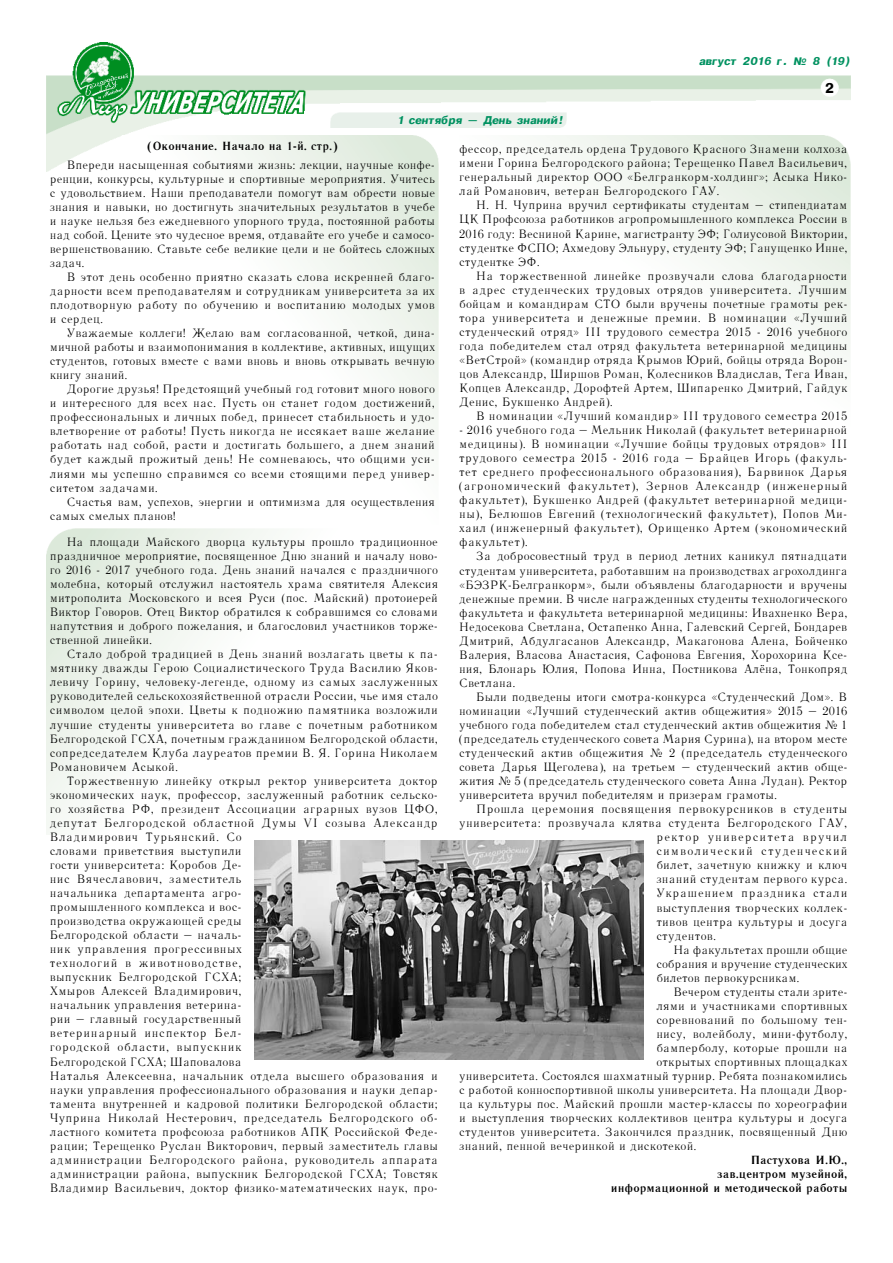
<style>
.page{position:relative;width:893px;height:1263px;background:#fff}
.page>*{position:absolute;margin:0;border:0;box-sizing:border-box;transform-origin:0 0}
.t1{font:700 15px "Geneva";color:#000}
.t2{font:italic 700 12px "Geneva";color:#009160}
.t3{font:11.7px/14.1px "Literaturnaya Plain";letter-spacing:.015em;color:#000;text-align:justify}
.t4{font:700 11.7px/14.1px "Literaturnaya";color:#000;text-align:right}
.t5{font:11.7px "Literaturnaya Plain";letter-spacing:.09em;color:#000}
.t6{font:11.7px "Literaturnaya Plain";letter-spacing:.035em;color:#000}
.t7{font:11.7px "Literaturnaya Plain";letter-spacing:-.005em;color:#000}
.t8{font:11.7px "Literaturnaya Plain";letter-spacing:.055em;color:#000}
.s1{font-family:"Journal Sans"}
</style>
<div class="page">
<img style="left:47px;top:43px;width:803px;height:128px">
<div style="left:331px;top:113px;width:236px;height:15px;background:#e8f0ea"></div>
<img style="left:459px;top:135px;width:391px;height:223px">
<img style="left:254px;top:840px;width:390px;height:219px">
<img style="left:122px;top:135px;width:316px;height:304px">
<p class="t2" style="left:699px;top:55px;width:153px">август 2016 г. № 8 (19)</p>
<p class="t2" style="left:398px;top:115px;width:167px">1 сентября <span class="s1">–</span> День знаний!</p>
<p class="t1" style="left:826px;top:81px;width:9px">2</p>
<p class="t4" style="left:146px;top:139px;width:194px">(Окончание. Начало на 1-й. стр.)</p>
<p class="t3" style="left:50px;top:158px;width:387px;text-indent:17px">Впереди насыщенная событиями жизнь: лекции, научные конфе&shy;ренции, конкурсы, культурные и спортивные мероприятия. Учитесь с удовольствием. Наши преподаватели помогут вам обрести новые знания и навыки, но достигнуть значительных результатов в учебе и науке нельзя без ежедневного упорного труда, постоянной работы над собой. Цените это чудесное время, отдавайте его учебе и самосо&shy;вершенствованию. Ставьте себе великие цели и не бойтесь сложных задач.</p>
<p class="t3" style="left:50px;top:270px;width:387px;text-indent:17px">В этот день особенно приятно сказать слова искренней благо&shy;дарности всем преподавателям и сотрудникам университета за их плодотворную работу по обучению и воспитанию молодых умов и сердец.</p>
<p class="t3" style="left:50px;top:326px;width:387px;text-indent:17px">Уважаемые коллеги! Желаю вам согласованной, четкой, дина&shy;мичной работы и взаимопонимания в коллективе, активных, ищущих студентов, готовых вместе с вами вновь и вновь открывать вечную книгу знаний.</p>
<p class="t3" style="left:50px;top:382px;width:387px;text-indent:17px">Дорогие друзья! Предстоящий учебный год готовит много нового и интересного для всех нас. Пусть он станет годом достижений, профессиональных и личных побед, принесет стабильность и удо&shy;влетворение от работы! Пусть никогда не иссякает ваше желание работать над собой, расти и достигать большего, а днем знаний будет каждый прожитый день! Не сомневаюсь, что общими уси&shy;лиями мы успешно справимся со всеми стоящими перед универ&shy;ситетом задачами.</p>
<p class="t3" style="left:50px;top:495px;width:387px;text-indent:17px">Счастья вам, успехов, энергии и оптимизма для осуществления самых смелых планов!</p>
<p class="t3" style="left:50px;top:535px;width:390px;text-indent:17px">На площади Майского дворца культуры прошло традиционное праздничное мероприятие, посвященное Дню знаний и началу ново&shy;го 2016 - 2017 учебного года. День знаний начался с праздничного молебна, который отслужил настоятель храма святителя Алексия митрополита Московского и всея Руси (пос. Майский) протоиерей Виктор Говоров. Отец Виктор обратился к собравшимся со словами напутствия и доброго пожелания, и благословил участников торже&shy;ственной линейки.</p>
<p class="t3" style="left:50px;top:647px;width:390px;text-indent:17px">Стало доброй традицией в День знаний возлагать цветы к па&shy;мятнику дважды Герою Социалистического Труда Василию Яков&shy;левичу Горину, человеку-легенде, одному из самых заслуженных руководителей сельскохозяйственной отрасли России, чье имя стало символом целой эпохи. Цветы к подножию памятника возложили лучшие студенты университета во главе с почетным работником Белгородской ГСХА, почетным гражданином Белгородской области, сопредседателем Клуба лауреатов премии В. Я. Горина Николаем Романовичем Асыкой.</p>
<p class="t3" style="left:50px;top:774px;width:390px;text-align:left;text-indent:17px">Торжественную линейку открыл ректор университета доктор экономических наук, профессор, заслуженный работник сельско&shy;го хозяйства РФ, президент Ассоциации аграрных вузов ЦФО, депутат Белгородской областной Думы VI созыва Александр Владимирович Турьянский. Со<br>словами приветствия выступили<br>гости университета: Коробов Де-<br>нис Вячеславович, заместитель<br>начальника департамента агро-<br>промышленного комплекса и вос-<br>производства окружающей среды<br>Белгородской области – началь-<br>ник управления прогрессивных<br>технологий в животноводстве,<br>выпускник Белгородской ГСХА;<br>Хмыров Алексей Владимирович,<br>начальник управления ветерина-<br>рии – главный государственный<br>ветеринарный инспектор Бел-<br>городской области, выпускник<br>Белгородской ГСХА; Шаповалова<br>Наталья Алексеевна, начальник отдела высшего образования и науки управления профессионального образования и науки депар&shy;тамента внутренней и кадровой политики Белгородской области; Чуприна Николай Нестерович, председатель Белгородского об&shy;ластного комитета профсоюза работников АПК Российской Феде&shy;рации; Терещенко Руслан Викторович, первый заместитель главы администрации Белгородского района, руководитель аппарата администрации района, выпускник Белгородской ГСХА; Товстяк Владимир Васильевич, доктор физико-математических наук, про-</p>
<p class="t3" style="left:459px;top:142px;width:390px">фессор, председатель ордена Трудового Красного Знамени колхоза имени Горина Белгородского района; Терещенко Павел Васильевич, генеральный директор OOO «Белгранкорм-холдинг»; Асыка Нико&shy;лай Романович, ветеран Белгородского ГАУ.</p>
<p class="t3" style="left:459px;top:198px;width:390px;text-indent:17px">Н. Н. Чуприна вручил сертификаты студентам – стипендиатам ЦК Профсоюза работников агропромышленного комплекса России в 2016 году: Весниной Карине, магистранту ЭФ; Голиусовой Виктории, студентке ФСПО; Ахмедову Эльнуру, студенту ЭФ; Ганущенко Инне, студентке ЭФ.</p>
<p class="t3" style="left:459px;top:269px;width:390px;text-indent:17px">На торжественной линейке прозвучали слова благодарности в адрес студенческих трудовых отрядов университета. Лучшим бойцам и командирам СТО были вручены почетные грамоты рек&shy;тора университета и денежные премии. В номинации «Лучший студенческий отряд» III трудового семестра 2015 - 2016 учебного года победителем стал отряд факультета ветеринарной медицины «ВетСтрой» (командир отряда Крымов Юрий, бойцы отряда Ворон&shy;цов Александр, Ширшов Роман, Колесников Владислав, Тега Иван, Копцев Александр, Дорофтей Артем, Шипаренко Дмитрий, Гайдук Денис, Букшенко Андрей).</p>
<p class="t3" style="left:476px;top:409px;width:373px">В номинации «Лучший командир» III трудового семестра 2015</p>
<p class="t3" style="left:459px;top:423px;width:390px">- 2016 учебного года – Мельник Николай (факультет ветеринарной медицины). В номинации «Лучшие бойцы трудовых отрядов» III трудового семестра 2015 - 2016 года – Брайцев Игорь (факуль&shy;тет среднего профессионального образования), Барвинок Дарья (агрономический факультет), Зернов Александр (инженерный факультет), Букшенко Андрей (факультет ветеринарной медици&shy;ны), Белюшов Евгений (технологический факультет), Попов Ми&shy;хаил (инженерный факультет), Орищенко Артем (экономический факультет).</p>
<p class="t3" style="left:459px;top:549px;width:390px;text-indent:17px">За добросовестный труд в период летних каникул пятнадцати студентам университета, работавшим на производствах агрохолдинга «БЭЗРК-Белгранкорм», были объявлены благодарности и вручены денежные премии. В числе награжденных студенты технологического факультета и факультета ветеринарной медицины: Ивахненко Вера, Недосекова Светлана, Остапенко Анна, Галевский Сергей, Бондарев Дмитрий, Абдулгасанов Александр, Макагонова Алена, Бойченко Валерия, Власова Анастасия, Сафонова Евгения, Хорохорина Ксе&shy;ния, Блонарь Юлия, Попова Инна, Постникова Алёна, Тонкопряд Светлана.</p>
<p class="t3" style="left:459px;top:690px;width:390px;text-indent:17px">Были подведены итоги смотра-конкурса «Студенческий Дом». В номинации «Лучший студенческий актив общежития» 2015 – 2016 учебного года победителем стал студенческий актив общежития № 1 (председатель студенческого совета Мария Сурина), на втором месте студенческий актив общежития № 2 (председатель студенческого совета Дарья Щеголева), на третьем – студенческий актив обще&shy;жития № 5 (председатель студенческого совета Анна Лудан). Ректор университета вручил победителям и призерам грамоты.</p>
<p class="t6" style="left:476px;top:803px;width:373px">Прошла церемония посвящения первокурсников в студенты</p>
<p class="t3" style="left:459px;top:816px;width:389px">университета: прозвучала клятва студента Белгородского ГАУ,</p>
<p class="t5" style="left:656px;top:831px;width:193px">ректор университета вручил</p>
<p class="t5" style="left:656px;top:845px;width:193px">символический студенческий</p>
<p class="t3" style="left:656px;top:858px;width:193px">билет, зачетную книжку и ключ</p>
<p class="t3" style="left:656px;top:872px;width:193px">знаний студентам первого курса.</p>
<p class="t8" style="left:656px;top:887px;width:193px">Украшением праздника стали</p>
<p class="t3" style="left:656px;top:900px;width:193px">выступления творческих коллек-</p>
<p class="t3" style="left:656px;top:914px;width:193px">тивов центра культуры и досуга</p>
<p class="t3" style="left:656px;top:929px;width:62px">студентов.</p>
<p class="t3" style="left:673px;top:943px;width:176px">На факультетах прошли общие</p>
<p class="t7" style="left:656px;top:957px;width:193px">собрания и вручение студенческих</p>
<p class="t3" style="left:656px;top:971px;width:145px">билетов первокурсникам.</p>
<p class="t3" style="left:673px;top:985px;width:176px">Вечером студенты стали зрите-</p>
<p class="t3" style="left:656px;top:999px;width:193px">лями и участниками спортивных</p>
<p class="t3" style="left:656px;top:1013px;width:193px">соревнований по большому тен-</p>
<p class="t3" style="left:656px;top:1027px;width:193px">нису, волейболу, мини-футболу,</p>
<p class="t3" style="left:656px;top:1041px;width:193px">бамперболу, которые прошли на</p>
<p class="t3" style="left:656px;top:1055px;width:193px">открытых спортивных площадках</p>
<p class="t3" style="left:459px;top:1069px;width:389px">университета. Состоялся шахматный турнир. Ребята познакомились</p>
<p class="t3" style="left:459px;top:1083px;width:390px">с работой конноспортивной школы университета. На площади Двор-</p>
<p class="t3" style="left:459px;top:1097px;width:390px">ца культуры пос. Майский прошли мастер-классы по хореографии</p>
<p class="t3" style="left:459px;top:1111px;width:390px">и выступления творческих коллективов центра культуры и досуга</p>
<p class="t3" style="left:459px;top:1125px;width:390px">студентов университета. Закончился праздник, посвященный Дню</p>
<p class="t3" style="left:459px;top:1139px;width:239px">знаний, пенной вечеринкой и дискотекой.</p>
<p class="t4" style="left:611px;top:1153px;width:238px">Пастухова И.Ю.,<br>зав.центром музейной,<br>информационной и методической работы</p>
</div>
